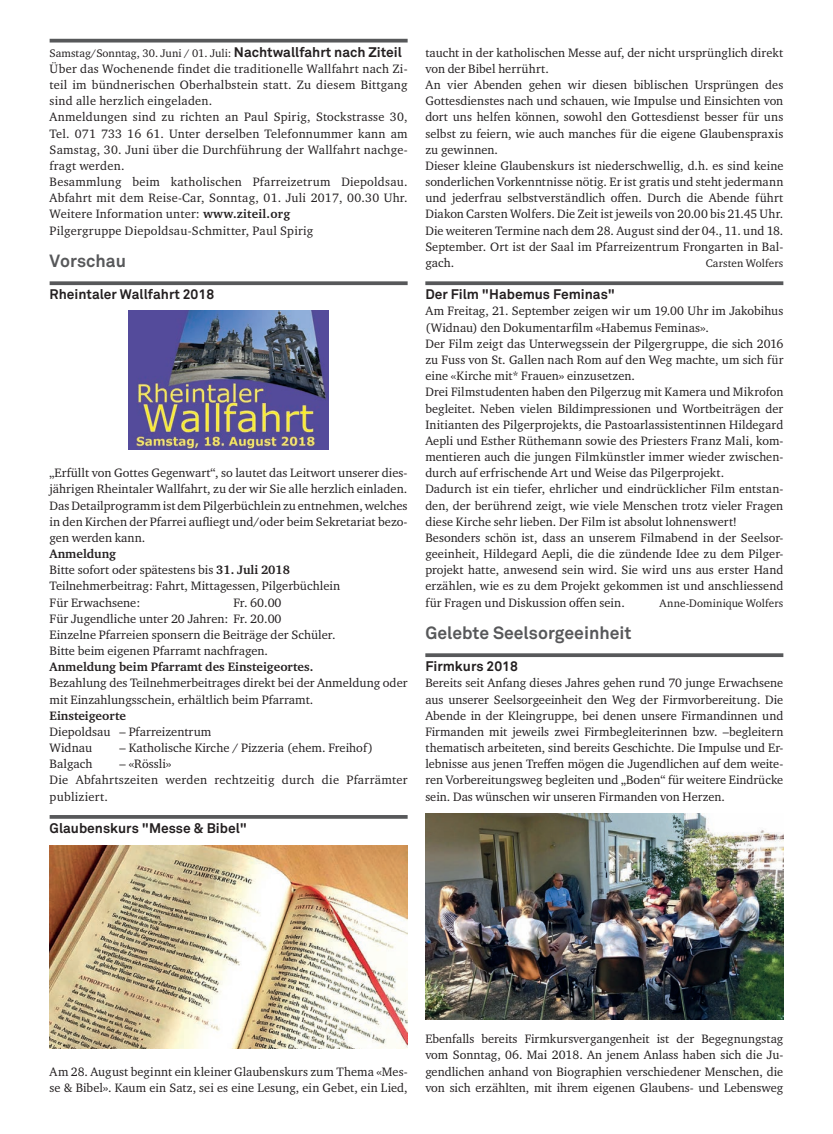
<style>
.page{position:relative;width:833px;height:1134px;background:#fff}
.page>*{position:absolute;margin:0;border:0;box-sizing:border-box;transform-origin:0 0}
.t1{font:700 17.5px "Akkurat";color:#57585a}
.t2{font:700 13.75px "Akkurat";color:#231f20}
.Fliestext{font:12.5px/16.1px "Charter ITC Std";color:#231f20;text-align:justify}
.Fliestext-2{font:12.5px/16.1px "Charter ITC Std";letter-spacing:.02em;color:#231f20}
.t3{font:700 12.5px "Charter ITC Std";color:#231f20}
.t4{font:11.25px "Charter ITC Std";color:#231f20}
.s1{font-family:"Akkurat";font-weight:700;font-size:13.75px}
.s2{font-weight:700}
</style>
<div class="page">
<svg style="left:425px;top:281px;width:358px;height:4px"></svg>
<svg style="left:425px;top:653px;width:358px;height:4px"></svg>
<svg style="left:50px;top:39px;width:357px;height:4px"></svg>
<svg style="left:50px;top:281px;width:357px;height:4px"></svg>
<svg style="left:50px;top:815px;width:357px;height:4px"></svg>
<img style="left:128px;top:311px;width:201px;height:138px">
<img style="left:425px;top:813px;width:358px;height:206px">
<img style="left:50px;top:846px;width:357px;height:202px">
<p class="t4" style="left:50px;top:46px;width:354px">Samstag/Sonntag, 30. Juni / 01. Juli: <span class="s1">Nachtwallfahrt nach Ziteil</span></p>
<p class="Fliestext" style="left:50px;top:60px;width:359px">Über das Wochenende findet die traditionelle Wallfahrt nach Zi&shy;teil im bündnerischen Oberhalbstein statt. Zu diesem Bittgang sind alle herzlich eingeladen.</p>
<p class="Fliestext" style="left:50px;top:109px;width:359px">Anmeldungen sind zu richten an Paul Spirig, Stockstrasse 30, Tel. 071 733 16 61. Unter derselben Telefonnummer kann am Samstag, 30. Juni über die Durchführung der Wallfahrt nachge&shy;fragt werden.</p>
<p class="Fliestext-2" style="left:50px;top:174px;width:359px">Besammlung beim katholischen Pfarreizetrum Diepoldsau.</p>
<p class="Fliestext-2" style="left:50px;top:190px;width:359px">Abfahrt mit dem Reise-Car, Sonntag, 01. Juli 2017, 00.30 Uhr.<br>Weitere Information unter: <span class="s2">www.ziteil.org</span></p>
<p class="Fliestext-2" style="left:50px;top:222px;width:265px">Pilgergruppe Diepoldsau-Schmitter, Paul Spirig</p>
<p class="t1" style="left:50px;top:250px;width:78px">Vorschau</p>
<p class="t2" style="left:50px;top:286px;width:166px">Rheintaler Wallfahrt 2018</p>
<p class="Fliestext" style="left:50px;top:465px;width:359px">„Erfüllt von Gottes Gegenwart“, so lautet das Leitwort unserer dies&shy;jährigen Rheintaler Wallfahrt, zu der wir Sie alle herzlich einladen.</p>
<p class="Fliestext" style="left:50px;top:497px;width:359px">Das Detailprogramm ist dem Pilgerbüchlein zu entnehmen, welches in den Kirchen der Pfarrei aufliegt und/oder beim Sekretariat bezo&shy;gen werden kann.</p>
<p class="t3" style="left:50px;top:546px;width:68px">Anmeldung</p>
<p class="Fliestext" style="left:50px;top:562px;width:242px">Bitte sofort oder spätestens bis <span class="s2">31. Juli 2018</span></p>
<p class="Fliestext" style="left:50px;top:578px;width:292px">Teilnehmerbeitrag: Fahrt, Mittagessen, Pilgerbüchlein</p>
<p class="Fliestext" style="left:50px;top:594px;width:92px">Für Erwachsene:</p>
<p class="Fliestext" style="left:233px;top:594px;width:50px">Fr. 60.00</p>
<p class="Fliestext" style="left:50px;top:610px;width:233px">Für Jugendliche unter 20 Jahren: Fr. 20.00</p>
<p class="Fliestext" style="left:50px;top:626px;width:287px">Einzelne Pfarreien sponsern die Beiträge der Schüler.</p>
<p class="Fliestext" style="left:50px;top:642px;width:220px">Bitte beim eigenen Pfarramt nachfragen.</p>
<p class="t3" style="left:50px;top:659px;width:265px">Anmeldung beim Pfarramt des Einsteigeortes.</p>
<p class="Fliestext" style="left:50px;top:675px;width:359px">Bezahlung des Teilnehmerbeitrages direkt bei der Anmeldung oder mit Einzahlungsschein, erhältlich beim Pfarramt.</p>
<p class="t3" style="left:50px;top:708px;width:78px">Einsteigeorte</p>
<p class="Fliestext" style="left:50px;top:723px;width:163px">Diepoldsau – Pfarreizentrum</p>
<p class="Fliestext" style="left:50px;top:739px;width:44px">Widnau</p>
<p class="Fliestext" style="left:120px;top:739px;width:255px">– Katholische Kirche / Pizzeria (ehem. Freihof)</p>
<p class="Fliestext" style="left:50px;top:756px;width:44px">Balgach</p>
<p class="Fliestext" style="left:120px;top:756px;width:53px">– «Rössli»</p>
<p class="Fliestext-2" style="left:50px;top:772px;width:359px">Die Abfahrtszeiten werden rechtzeitig durch die Pfarrämter</p>
<p class="Fliestext-2" style="left:50px;top:788px;width:60px">publiziert.</p>
<p class="t2" style="left:50px;top:819px;width:199px">Glaubenskurs "Messe &amp; Bibel"</p>
<p class="Fliestext" style="left:425px;top:44px;width:359px">taucht in der katholischen Messe auf, der nicht ursprünglich direkt von der Bibel herrührt.</p>
<p class="Fliestext" style="left:425px;top:77px;width:359px">An vier Abenden gehen wir diesen biblischen Ursprüngen des</p>
<p class="Fliestext" style="left:425px;top:93px;width:359px">Gottesdienstes nach und schauen, wie Impulse und Einsichten von dort uns helfen können, sowohl den Gottesdienst besser für uns selbst zu feiern, wie auch manches für die eigene Glaubenspraxis zu gewinnen.</p>
<p class="Fliestext" style="left:425px;top:157px;width:359px">Dieser kleine Glaubenskurs ist niederschwellig, d.h. es sind keine sonderlichen Vorkenntnisse nötig. Er ist gratis und steht jedermann und jederfrau selbstverständlich offen. Durch die Abende führt</p>
<p class="Fliestext" style="left:425px;top:206px;width:359px">Diakon Carsten Wolfers. Die Zeit ist jeweils von 20.00 bis 21.45 Uhr.<br>Die weiteren Termine nach dem 28. August sind der 04., 11. und 18.<br>September. Ort ist der Saal im Pfarreizentrum Frongarten in Bal&shy;gach.</p>
<p class="t4" style="left:706px;top:256px;width:79px">Carsten Wolfers</p>
<p class="t2" style="left:425px;top:286px;width:191px">Der Film "Habemus Feminas"</p>
<p class="Fliestext" style="left:425px;top:303px;width:359px">Am Freitag, 21. September zeigen wir um 19.00 Uhr im Jakobihus (Widnau) den Dokumentarfilm «Habemus Feminas».</p>
<p class="Fliestext" style="left:425px;top:335px;width:359px">Der Film zeigt das Unterwegssein der Pilgergruppe, die sich 2016 zu Fuss von St. Gallen nach Rom auf den Weg machte, um sich für eine «Kirche mit* Frauen» einzusetzen.</p>
<p class="Fliestext" style="left:425px;top:384px;width:359px">Drei Filmstudenten haben den Pilgerzug mit Kamera und Mikrofon begleitet. Neben vielen Bildimpressionen und Wortbeiträgen der Initianten des Pilgerprojekts, die Pastoarlassistentinnen Hildegard Aepli und Esther Rüthemann sowie des Priesters Franz Mali, kom&shy;mentieren auch die jungen Filmkünstler immer wieder zwischen&shy;durch auf erfrischende Art und Weise das Pilgerprojekt.</p>
<p class="Fliestext" style="left:425px;top:481px;width:359px">Dadurch ist ein tiefer, ehrlicher und eindrücklicher Film entstan&shy;den, der berührend zeigt, wie viele Menschen trotz vieler Fragen diese Kirche sehr lieben. Der Film ist absolut lohnenswert!</p>
<p class="Fliestext" style="left:425px;top:529px;width:359px">Besonders schön ist, dass an unserem Filmabend in der Seelsor&shy;geeinheit, Hildegard Aepli, die die zündende Idee zu dem Pilger&shy;projekt hatte, anwesend sein wird. Sie wird uns aus erster Hand erzählen, wie es zu dem Projekt gekommen ist und anschliessend für Fragen und Diskussion offen sein.</p>
<p class="t4" style="left:659px;top:596px;width:125px">Anne-Dominique Wolfers</p>
<p class="t1" style="left:425px;top:622px;width:208px">Gelebte Seelsorgeeinheit</p>
<p class="t2" style="left:425px;top:658px;width:94px">Firmkurs 2018</p>
<p class="Fliestext" style="left:425px;top:675px;width:359px">Bereits seit Anfang dieses Jahres gehen rund 70 junge Erwachsene aus unserer Seelsorgeeinheit den Weg der Firmvorbereitung. Die Abende in der Kleingruppe, bei denen unsere Firmandinnen und Firmanden mit jeweils zwei Firmbegleiterinnen bzw. –begleitern thematisch arbeiteten, sind bereits Geschichte. Die Impulse und Er&shy;lebnisse aus jenen Treffen mögen die Jugendlichen auf dem weite&shy;ren Vorbereitungsweg begleiten und „Boden“ für weitere Eindrücke sein. Das wünschen wir unseren Firmanden von Herzen.</p>
<p class="Fliestext" style="left:50px;top:1063px;width:359px">Am 28. August beginnt ein kleiner Glaubenskurs zum Thema «Mes&shy;se &amp; Bibel». Kaum ein Satz, sei es eine Lesung, ein Gebet, ein Lied,</p>
<p class="Fliestext" style="left:425px;top:1031px;width:359px">Ebenfalls bereits Firmkursvergangenheit ist der Begegnungstag vom Sonntag, 06. Mai 2018. An jenem Anlass haben sich die Ju&shy;gendlichen anhand von Biographien verschiedener Menschen, die von sich erzählten, mit ihrem eigenen Glaubens- und Lebensweg</p>
</div>
